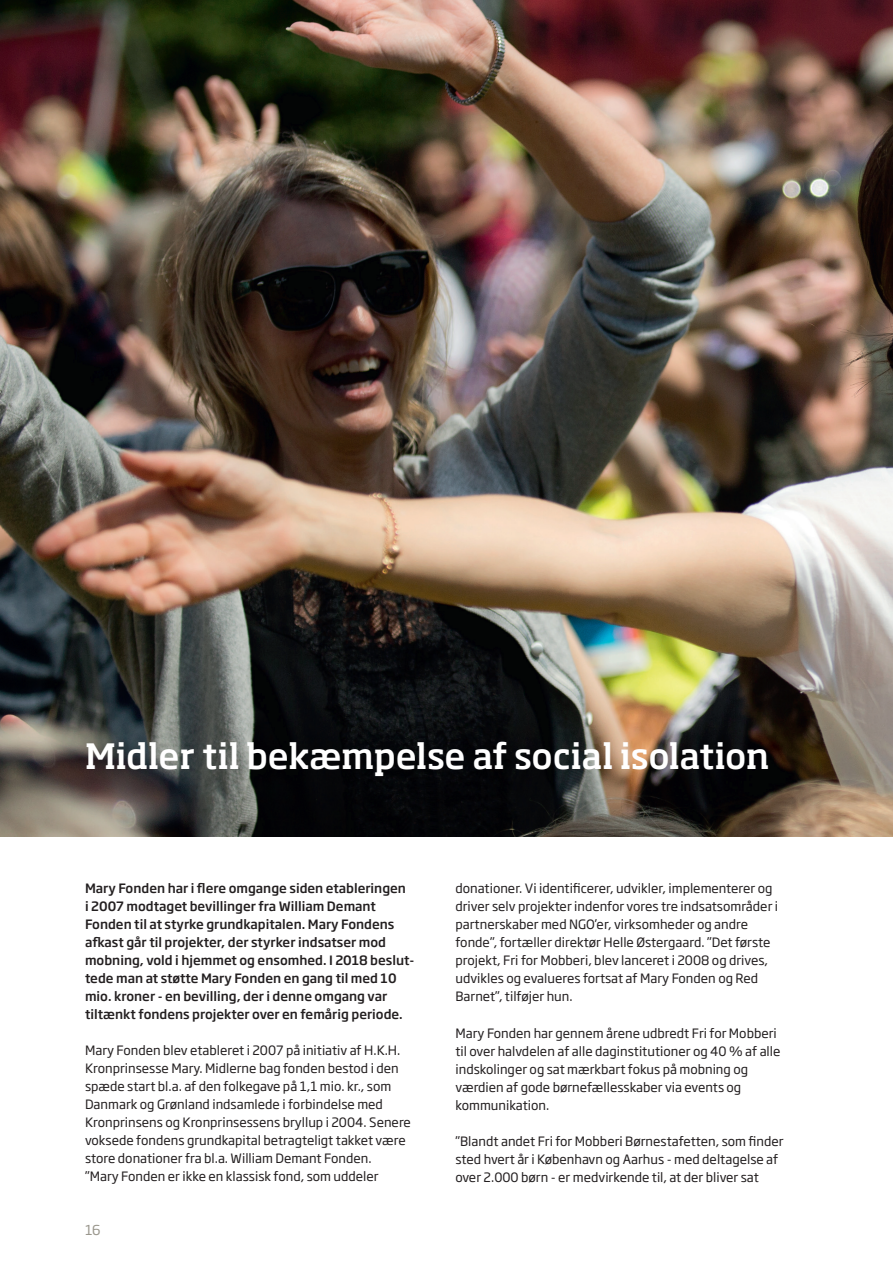
<style>
.page{position:relative;width:893px;height:1263px;background:#fff}
.page>*{position:absolute;margin:0;border:0;box-sizing:border-box;transform-origin:0 0}
.t1{font:500 34.5px "Soho Pro";letter-spacing:-.01em;color:#fff}
.t2{font:13.5px "Soho Gothic Pro";color:#9a978d}
.t3{font:12.75px/18px "Soho Gothic Pro";color:#231f20}
.t4{font:500 12.75px/18px "Soho Gothic Pro";color:#231f20}
</style>
<div class="page">
<img style="left:0;top:0;width:893px;height:837px">
<h1 class="t1" style="left:85px;top:732px;width:686px">Midler til bekæmpelse af social isolation</h1>
<p class="t4" style="left:85px;top:879px;width:331px">Mary Fonden har i flere omgange siden etableringen<br>i 2007 modtaget bevillinger fra William Demant Fonden til at styrke grundkapitalen. Mary Fondens afkast går til projekter, der styrker indsatser mod mobning, vold i hjemmet og ensomhed. I 2018 beslut&shy;tede man at støtte Mary Fonden en gang til med 10 mio. kroner - en bevilling, der i denne omgang var tiltænkt fondens projekter over en femårig periode.</p>
<p class="t3" style="left:85px;top:1041px;width:327px">Mary Fonden blev etableret i 2007 på initiativ af H.K.H.<br>Kronprinsesse Mary. Midlerne bag fonden bestod i den spæde start bl.a. af den folkegave på 1,1 mio. kr., som Danmark og Grønland indsamlede i forbindelse med Kronprinsens og Kronprinsessens bryllup i 2004. Senere voksede fondens grundkapital betragteligt takket være store donationer fra bl.a. William Demant Fonden.<br>”Mary Fonden er ikke en klassisk fond, som uddeler</p>
<p class="t2" style="left:85px;top:1220px;width:17px">16</p>
<p class="t3" style="left:455px;top:879px;width:324px">donationer. Vi identificerer, udvikler, implementerer og driver selv projekter indenfor vores tre indsatsområder i partnerskaber med NGO’er, virksomheder og andre fonde”, fortæller direktør Helle Østergaard. ”Det første projekt, Fri for Mobberi, blev lanceret i 2008 og drives, udvikles og evalueres fortsat af Mary Fonden og Red Barnet”, tilføjer hun.</p>
<p class="t3" style="left:455px;top:1023px;width:326px">Mary Fonden har gennem årene udbredt Fri for Mobberi til over halvdelen af alle daginstitutioner og 40 % af alle indskolinger og sat mærkbart fokus på mobning og værdien af gode børnefællesskaber via events og kommunikation.</p>
<p class="t3" style="left:455px;top:1131px;width:330px">”Blandt andet Fri for Mobberi Børnestafetten, som finder sted hvert år i København og Aarhus - med deltagelse af over 2.000 børn - er medvirkende til, at der bliver sat</p>
</div>
